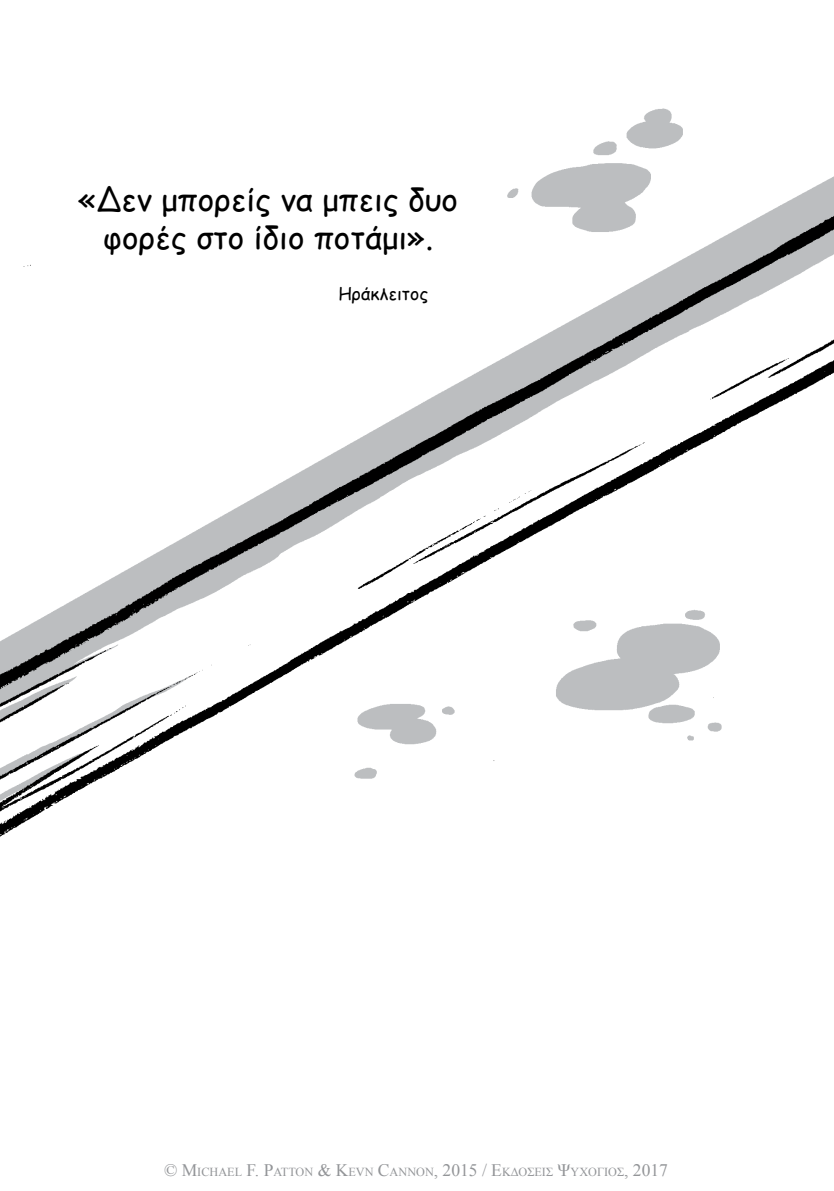
<style>
.page{position:relative;width:834px;height:1191px;background:#fff}
.page>*{position:absolute;margin:0;border:0;box-sizing:border-box;transform-origin:0 0}
.t1{font:31.5px/37.8px "Comic Sans MS";color:#000;text-align:center}
.t2{font:17.5px "Comic Sans MS";color:#000}
.t3{font:12.25px "Times New Roman";color:#939598}
.s1{font-size:17.5px}
</style>
<div class="page">
<img style="left:0;top:108px;width:833px;height:729px">
<h1 class="t1" style="left:78px;top:180px;width:381px">«Δεν μπορείς να μπεις δυο φορές στο ίδιο ποτάμι».</h1>
<h2 class="t2" style="left:338px;top:280px;width:91px">Ηράκλειτος</h2>
<p class="t3" style="left:164px;top:1163px;width:505px"><span class="s1">© M</span>ICHAEL <span class="s1">F. P</span>ATTON <span class="s1">&amp; K</span>EVN <span class="s1">C</span>ANNON<span class="s1">, 2015 / Ε</span>ΚΔΟΣΕΙΣ <span class="s1">Ψ</span>ΥΧΟΓΙΟΣ<span class="s1">, 2017</span></p>
</div>
